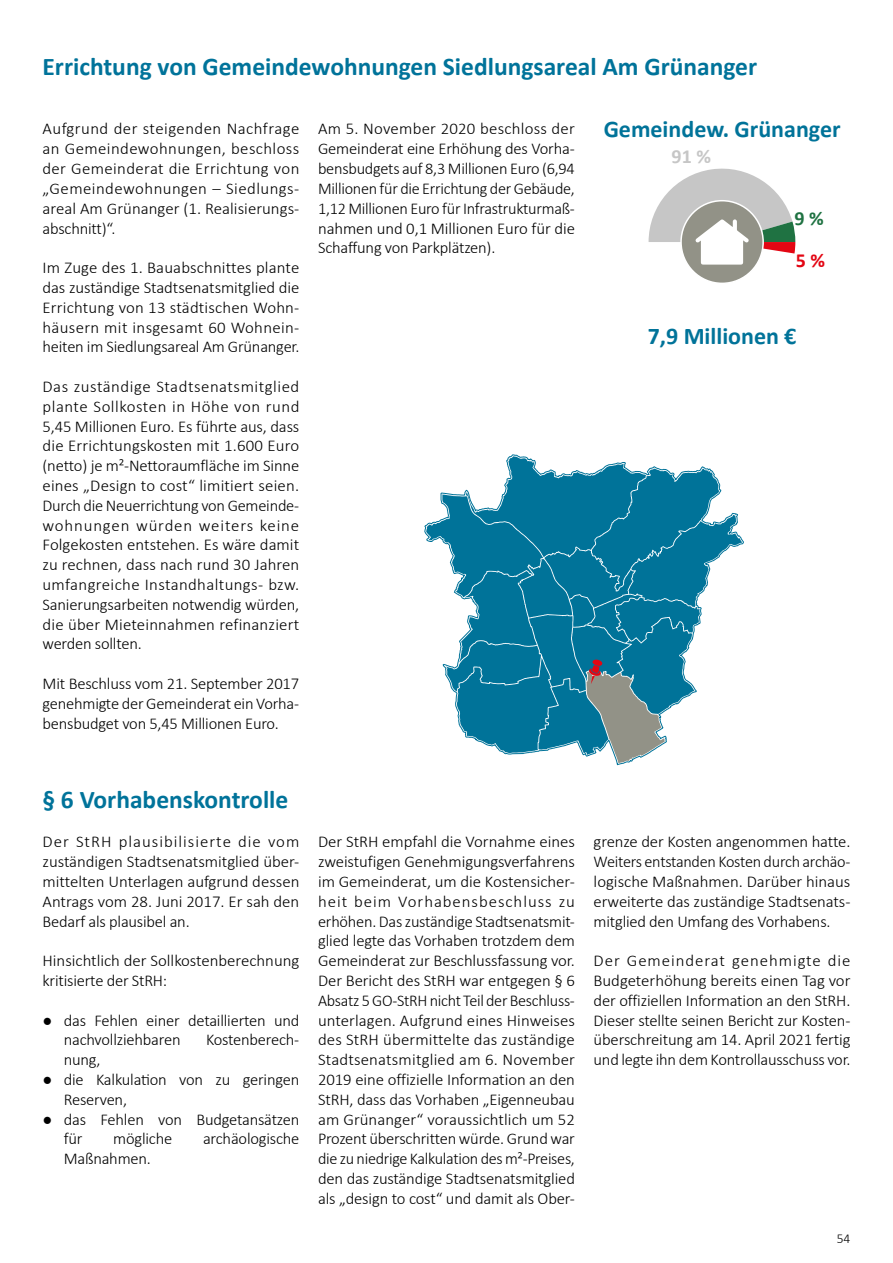
<style>
.page{position:relative;width:893px;height:1263px;background:#fff}
.page>*{position:absolute;margin:0;border:0;box-sizing:border-box;transform-origin:0 0}
.Bericht_Überschrift_Blau_h1_Spaltenüberg{font:700 25.5px "Calibri";color:#00739a}
.t1{font:700 24px "Calibri";color:#007399}
.t2{font:700 19.95px/42px "Calibri";color:#1f7242}
.t3{font:700 19.95px "Calibri";color:#c6c6c6}
.Bericht_Fließtext_p_standard_black_mit_A{font:300 16.5px/19.8px "Calibri";letter-spacing:-.01em;color:#000;text-align:justify}
.Bericht_Fließtext_p_aufzählung_1{font:300 16.5px/19.8px "Calibri";letter-spacing:-.01em;color:#000}
.t4{font:300 13.5px "Calibri";color:#000}
.s1{color:#e30613}
</style>
<div class="page">
<div style="left:681px;top:201px;width:82px;height:82px;background:#929287;border-radius:41px"></div>
<svg style="left:649px;top:168px;width:146px;height:97px"></svg>
<div style="left:680px;top:200px;width:84px;height:84px;border:2px solid #fff;border-radius:50%"></div>
<svg style="left:426px;top:456px;width:316px;height:307px"></svg>
<h1 class="Bericht_Überschrift_Blau_h1_Spaltenüberg" style="left:43px;top:49px;width:716px">Errichtung von Gemeindewohnungen Siedlungsareal Am Grünanger</h1>
<p class="Bericht_Fließtext_p_standard_black_mit_A" style="left:43px;top:119px;width:258px">Aufgrund der steigenden Nachfrage an Gemeindewohnungen, beschloss der Gemeinderat die Errichtung von „Gemeindewohnungen – Siedlungs&shy;areal Am Grünanger (1. Realisierungs&shy;abschnitt)“.</p>
<p class="Bericht_Fließtext_p_standard_black_mit_A" style="left:43px;top:258px;width:258px">Im Zuge des 1. Bauabschnittes plante das zuständige Stadtsenatsmitglied die Errichtung von 13 städtischen Wohn&shy;häusern mit insgesamt 60 Wohnein&shy;heiten im Siedlungsareal Am Grünanger.</p>
<p class="Bericht_Fließtext_p_standard_black_mit_A" style="left:43px;top:376px;width:258px">Das zuständige Stadtsenatsmitglied plante Sollkosten in Höhe von rund 5,45 Millionen Euro. Es führte aus, dass die Errichtungskosten mit 1.600 Euro (netto) je m²-Nettoraumfläche im Sinne eines „Design to cost“ limitiert seien.<br>Durch die Neuerrichtung von Gemeinde&shy;wohnungen würden weiters keine Folgekosten entstehen. Es wäre damit zu rechnen, dass nach rund 30 Jahren umfangreiche Instandhaltungs- bzw.<br>Sanierungsarbeiten notwendig würden, die über Mieteinnahmen refinanziert werden sollten.</p>
<p class="Bericht_Fließtext_p_standard_black_mit_A" style="left:43px;top:673px;width:258px">Mit Beschluss vom 21. September 2017 genehmigte der Gemeinderat ein Vorha&shy;bensbudget von 5,45 Millionen Euro.</p>
<p class="Bericht_Fließtext_p_standard_black_mit_A" style="left:318px;top:119px;width:258px">Am 5. November 2020 beschloss der Gemeinderat eine Erhöhung des Vorha&shy;bensbudgets auf 8,3 Millionen Euro (6,94<br>Millionen für die Errichtung der Gebäude, 1,12 Millionen Euro für Infrastrukturmaß&shy;nahmen und 0,1 Millionen Euro für die Schaffung von Parkplätzen).</p>
<p class="t1" style="left:604px;top:112px;width:238px">Gemeindew. Grünanger</p>
<p class="t3" style="left:671px;top:142px;width:41px">91 %</p>
<p class="t2" style="left:795px;top:197px;width:32px">9 %<br><span class="s1">5 %</span></p>
<p class="t1" style="left:648px;top:319px;width:150px">7,9 Millionen €</p>
<h1 class="Bericht_Überschrift_Blau_h1_Spaltenüberg" style="left:43px;top:781px;width:247px">§ 6 Vorhabenskontrolle</h1>
<p class="Bericht_Fließtext_p_standard_black_mit_A" style="left:43px;top:832px;width:258px">Der StRH plausibilisierte die vom zuständigen Stadtsenatsmitglied über&shy;mittelten Unterlagen aufgrund dessen Antrags vom 28. Juni 2017. Er sah den Bedarf als plausibel an.</p>
<p class="Bericht_Fließtext_p_standard_black_mit_A" style="left:43px;top:951px;width:258px">Hinsichtlich der Sollkostenberechnung kritisierte der StRH:</p>
<p class="Bericht_Fließtext_p_aufzählung_1" style="left:64px;top:1010px;width:237px;text-indent:-21px">● das Fehlen einer detaillierten und nachvollziehbaren</p>
<p class="Bericht_Fließtext_p_aufzählung_1" style="left:206px;top:1030px;width:95px">Kostenberech-</p>
<p class="Bericht_Fließtext_p_aufzählung_1" style="left:64px;top:1050px;width:38px">nung,</p>
<p class="Bericht_Fließtext_p_aufzählung_1" style="left:64px;top:1069px;width:237px;text-indent:-21px">● die Kalkulation von zu geringen<br>Reserven,</p>
<p class="Bericht_Fließtext_p_aufzählung_1" style="left:64px;top:1109px;width:237px;text-indent:-21px">● das Fehlen von Budgetansätzen für</p>
<p class="Bericht_Fließtext_p_aufzählung_1" style="left:113px;top:1129px;width:61px">mögliche</p>
<p class="Bericht_Fließtext_p_aufzählung_1" style="left:203px;top:1129px;width:98px">archäologische</p>
<p class="Bericht_Fließtext_p_aufzählung_1" style="left:64px;top:1149px;width:89px">Maßnahmen.</p>
<p class="Bericht_Fließtext_p_standard_black_mit_A" style="left:318px;top:832px;width:258px">Der StRH empfahl die Vornahme eines zweistufigen Genehmigungsverfahrens im Gemeinderat, um die Kostensicher&shy;heit beim Vorhabensbeschluss zu erhöhen. Das zuständige Stadtsenatsmit&shy;glied legte das Vorhaben trotzdem dem Gemeinderat zur Beschlussfassung vor.<br>Der Bericht des StRH war entgegen § 6<br>Absatz 5 GO-StRH nicht Teil der Beschluss&shy;unterlagen. Aufgrund eines Hinweises des StRH übermittelte das zuständige Stadtsenatsmitglied am 6. November 2019 eine offizielle Information an den StRH, dass das Vorhaben „Eigenneubau am Grünanger“ voraussichtlich um 52<br>Prozent überschritten würde. Grund war die zu niedrige Kalkulation des m²-Preises, den das zuständige Stadtsenatsmitglied als „design to cost“ und damit als Ober-</p>
<p class="Bericht_Fließtext_p_standard_black_mit_A" style="left:594px;top:832px;width:258px">grenze der Kosten angenommen hatte.<br>Weiters entstanden Kosten durch archäo&shy;logische Maßnahmen. Darüber hinaus erweiterte das zuständige Stadtsenats&shy;mitglied den Umfang des Vorhabens.</p>
<p class="Bericht_Fließtext_p_standard_black_mit_A" style="left:594px;top:951px;width:258px">Der Gemeinderat genehmigte die Budgeterhöhung bereits einen Tag vor der offiziellen Information an den StRH.<br>Dieser stellte seinen Bericht zur Kosten&shy;überschreitung am 14. April 2021 fertig und legte ihn dem Kontrollausschuss vor.</p>
<p class="t4" style="left:837px;top:1230px;width:15px">54</p>
</div>
